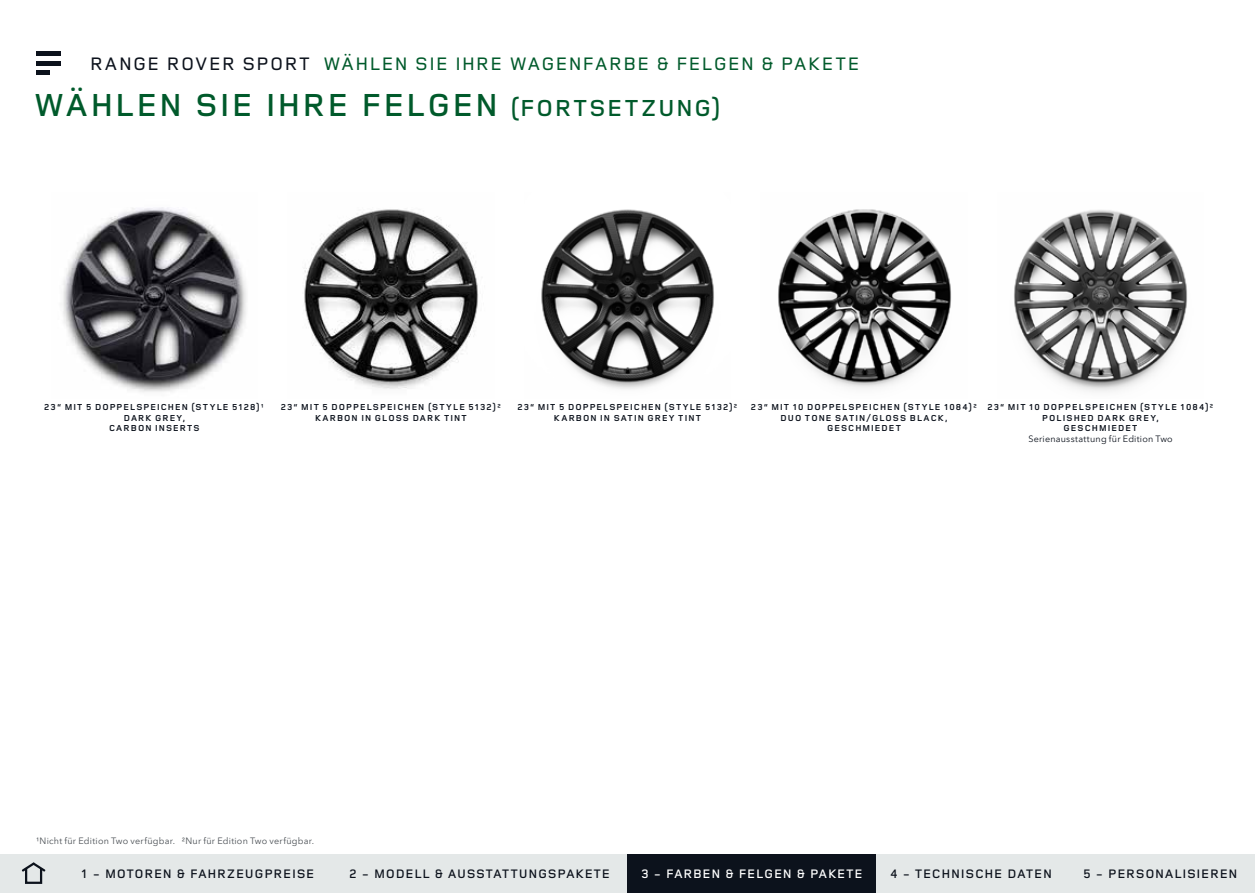
<style>
.page{position:relative;width:1255px;height:893px;background:#fff}
.page>*{position:absolute;margin:0;border:0;box-sizing:border-box;transform-origin:0 0}
.t1{font:600 33px "Land Rover Wide";letter-spacing:-.005em;color:#005a2b}
.t2{font:500 18.75px "Land Rover Wide";color:#005a2b}
.t3{font:600 12.75px "Land Rover Wide";color:#0c121c}
.t4{font:600 12.75px "Land Rover Wide";color:#fff}
.t5{font:700 9px/10.5px "Land Rover Wide";letter-spacing:.04em;color:#0c121c;text-align:center}
.t6{font:9px "Avenir Next W1 G";letter-spacing:.025em;color:#4a4f54}
.t7{font:9px "Avenir Next W1 G";letter-spacing:.025em;color:#0c121c}
.s1{color:#0c121c}
.s2{font-size:24px}
</style>
<div class="page">
<img style="left:304px;top:209px;width:174px;height:180px">
<img style="left:541px;top:209px;width:173px;height:180px">
<img style="left:778px;top:209px;width:174px;height:180px">
<img style="left:1014px;top:210px;width:174px;height:182px">
<img style="left:62px;top:207px;width:185px;height:185px">
<svg style="left:36px;top:55px;width:24px;height:16px"></svg>
<hr style="left:36px;top:51px;width:24px;height:4px;background:#0c121c">
<hr style="left:36px;top:61px;width:24px;height:4px;background:#0c121c">
<hr style="left:36px;top:71px;width:14px;height:4px;background:#0c121c">
<div style="left:0;top:855px;width:64px;height:38px;background:#e4e8e8"></div>
<svg style="left:21px;top:862px;width:25px;height:11px"></svg>
<div style="left:25px;top:867px;width:17px;height:17px;border:2px solid #0c121c"></div>
<div style="left:64px;top:855px;width:268px;height:38px;background:#e4e8e8"></div>
<div style="left:876px;top:855px;width:189px;height:38px;background:#e4e8e8"></div>
<div style="left:1065px;top:855px;width:189px;height:38px;background:#e4e8e8"></div>
<div style="left:332px;top:855px;width:295px;height:38px;background:#e4e8e8"></div>
<div style="left:627px;top:855px;width:249px;height:38px;background:#0c121c"></div>
<h2 class="t2" style="left:89px;top:50px;width:772px"><span class="s1">RANGE ROVER SPORT</span> WÄHLEN SIE IHRE WAGENFARBE &amp; FELGEN &amp; PAKETE</h2>
<h1 class="t1" style="left:33px;top:82px;width:689px">WÄHLEN SIE IHRE FELGEN <span class="s2">(FORTSETZUNG)</span></h1>
<p class="t5" style="left:44px;top:402px;width:222px">23“ MIT 5 DOPPELSPEICHEN (STYLE 5128)¹<br>DARK GREY,<br>CARBON INSERTS</p>
<p class="t5" style="left:280px;top:402px;width:222px">23“ MIT 5 DOPPELSPEICHEN (STYLE 5132)²<br>KARBON IN GLOSS DARK TINT</p>
<p class="t5" style="left:517px;top:402px;width:222px">23“ MIT 5 DOPPELSPEICHEN (STYLE 5132)²<br>KARBON IN SATIN GREY TINT</p>
<p class="t5" style="left:750px;top:402px;width:228px">23“ MIT 10 DOPPELSPEICHEN (STYLE 1084)²<br>DUO TONE SATIN/GLOSS BLACK,<br>GESCHMIEDET</p>
<p class="t5" style="left:987px;top:402px;width:228px">23“ MIT 10 DOPPELSPEICHEN (STYLE 1084)²<br>POLISHED DARK GREY,<br>GESCHMIEDET</p>
<p class="t7" style="left:1028px;top:431px;width:146px">Serienausstattung für Edition Two</p>
<p class="t6" style="left:36px;top:834px;width:279px">1Nicht für Edition Two verfügbar. 2Nur für Edition Two verfügbar.</p>
<h3 class="t3" style="left:81px;top:865px;width:235px">1 - MOTOREN &amp; FAHRZEUGPREISE</h3>
<h3 class="t3" style="left:349px;top:865px;width:263px">2 - MODELL &amp; AUSSTATTUNGSPAKETE</h3>
<h3 class="t4" style="left:640px;top:865px;width:224px">3 - FARBEN &amp; FELGEN &amp; PAKETE</h3>
<h3 class="t3" style="left:889px;top:865px;width:164px">4 - TECHNISCHE DATEN</h3>
<h3 class="t3" style="left:1082px;top:865px;width:156px">5 - PERSONALISIEREN</h3>
</div>
